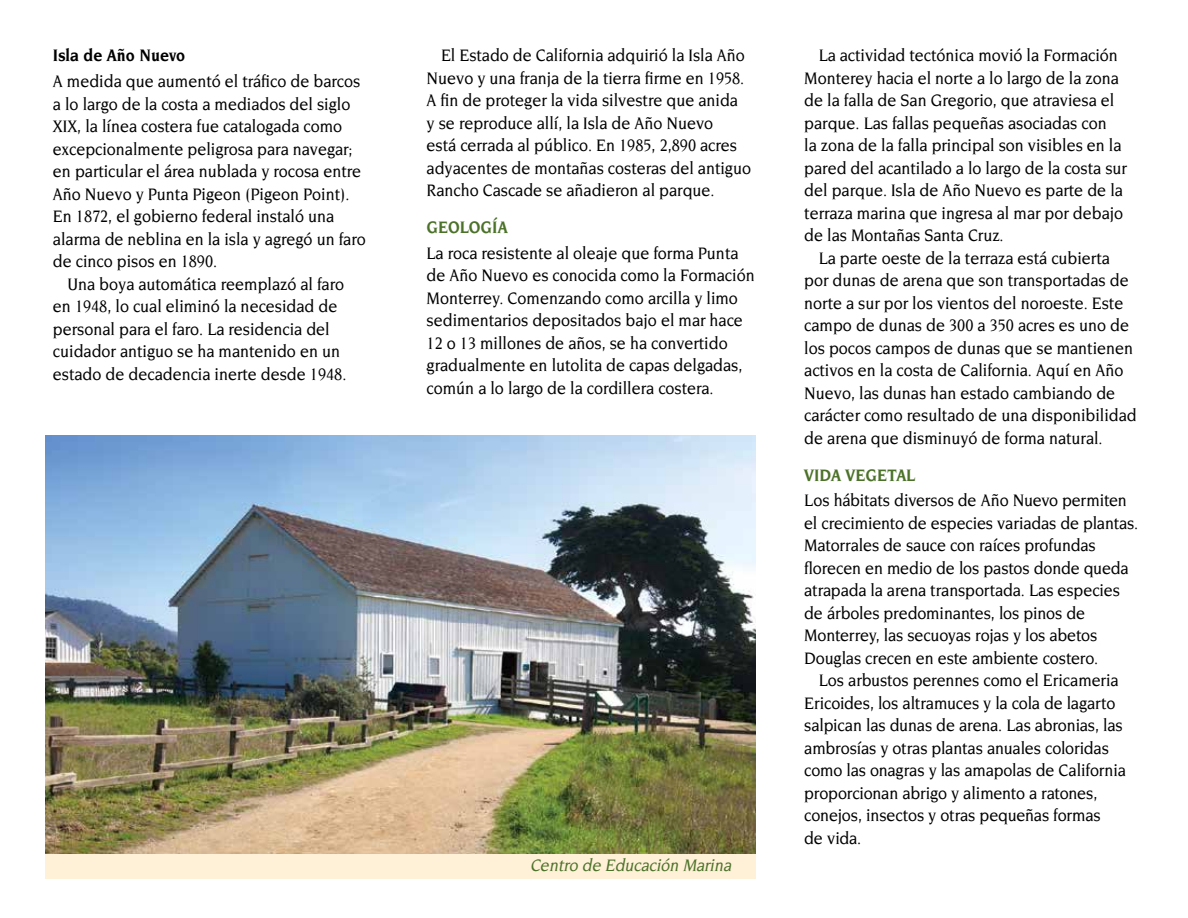
<style>
.page{position:relative;width:1188px;height:918px;background:#fff}
.page>*{position:absolute;margin:0;border:0;box-sizing:border-box;transform-origin:0 0}
.t1{font:500 18px/22.5px "Novarese";color:#000;scale:.9 1}
.t2{font:italic 500 18px "Novarese";color:#4c7229;scale:.9 1}
.t3{font:700 18px "Novarese";color:#4c7229;scale:.9 1}
.t4{font:700 18px "Novarese";color:#000;scale:.9 1}
</style>
<div class="page">
<div style="left:45px;top:852px;width:711px;height:27px;background:#fff0d8"></div>
<img style="left:45px;top:435px;width:711px;height:418px">
<h3 class="t4" style="left:53px;top:45px;width:149px">Isla de Año Nuevo</h3>
<p class="t1" style="left:53px;top:70px;width:349px">A medida que aumentó el tráfco de barcos a lo largo de la costa a mediados del siglo XIX, la línea costera fue catalogada como excepcionalmente peligrosa para navegar; en particular el área nublada y rocosa entre Año Nuevo y Punta Pigeon (Pigeon Point).<br>En 1872, el gobierno federal instaló una alarma de neblina en la isla y agregó un faro de cinco pisos en 1890.</p>
<p class="t1" style="left:53px;top:272px;width:328px;text-indent:14px">Una boya automática reemplazó al faro en 1948, lo cual eliminó la necesidad de personal para el faro. La residencia del cuidador antiguo se ha mantenido en un estado de decadencia inerte desde 1948.</p>
<p class="t1" style="left:427px;top:44px;width:362px;text-indent:14px">El Estado de California adquirió la Isla Año Nuevo y una franja de la tierra frme en 1958.<br>A fn de proteger la vida silvestre que anida<br>y se reproduce allí, la Isla de Año Nuevo<br>está cerrada al público. En 1985, 2,890 acres adyacentes de montañas costeras del antiguo Rancho Cascade se añadieron al parque.</p>
<h2 class="t3" style="left:427px;top:217px;width:91px">GEOLOGÍA</h2>
<p class="t1" style="left:427px;top:242px;width:366px">La roca resistente al oleaje que forma Punta de Año Nuevo es conocida como la Formación Monterrey. Comenzando como arcilla y limo sedimentarios depositados bajo el mar hace 12 o 13 millones de años, se ha convertido gradualmente en lutolita de capas delgadas, común a lo largo de la cordillera costera.</p>
<p class="t2" style="left:530px;top:855px;width:229px">Centro de Educación Marina</p>
<p class="t1" style="left:804px;top:44px;width:360px;text-indent:14px">La actividad tectónica movió la Formación Monterey hacia el norte a lo largo de la zona de la falla de San Gregorio, que atraviesa el parque. Las fallas pequeñas asociadas con<br>la zona de la falla principal son visibles en la pared del acantilado a lo largo de la costa sur del parque. Isla de Año Nuevo es parte de la terraza marina que ingresa al mar por debajo de las Montañas Santa Cruz.</p>
<p class="t1" style="left:804px;top:247px;width:371px;text-indent:14px">La parte oeste de la terraza está cubierta por dunas de arena que son transportadas de norte a sur por los vientos del noroeste. Este campo de dunas de 300 a 350 acres es uno de los pocos campos de dunas que se mantienen activos en la costa de California. Aquí en Año Nuevo, las dunas han estado cambiando de carácter como resultado de una disponibilidad de arena que disminuyó de forma natural.</p>
<h2 class="t3" style="left:804px;top:465px;width:125px">VIDA VEGETAL</h2>
<p class="t1" style="left:804px;top:489px;width:373px">Los hábitats diversos de Año Nuevo permiten el crecimiento de especies variadas de plantas.<br>Matorrales de sauce con raíces profundas forecen en medio de los pastos donde queda atrapada la arena transportada. Las especies de árboles predominantes, los pinos de Monterrey, las secuoyas rojas y los abetos Douglas crecen en este ambiente costero.</p>
<p class="t1" style="left:804px;top:669px;width:359px;text-indent:14px">Los arbustos perennes como el Ericameria Ericoides, los altramuces y la cola de lagarto salpican las dunas de arena. Las abronias, las ambrosías y otras plantas anuales coloridas como las onagras y las amapolas de California proporcionan abrigo y alimento a ratones, conejos, insectos y otras pequeñas formas<br>de vida.</p>
</div>
